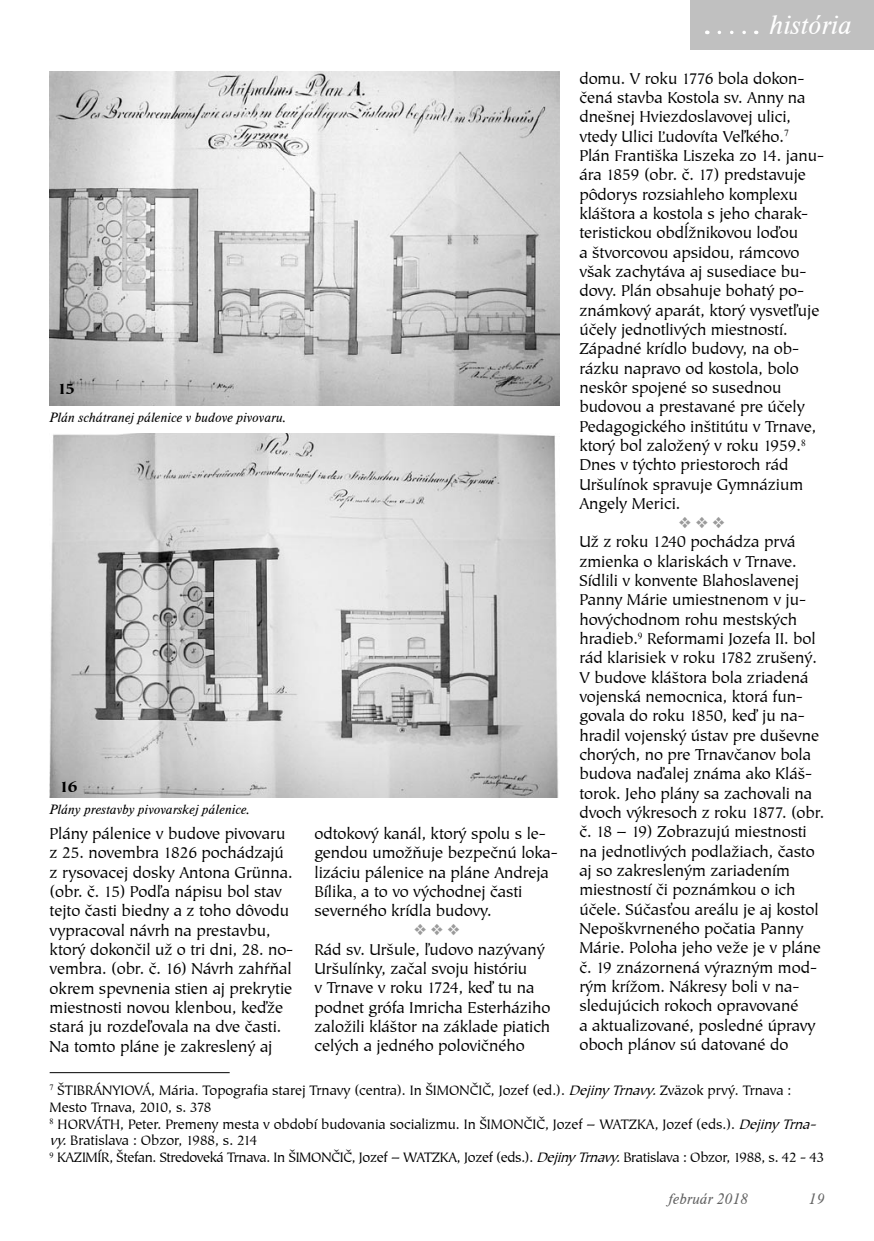
<style>
.page{position:relative;width:874px;height:1241px;background:#fff}
.page>*{position:absolute;margin:0;border:0;box-sizing:border-box;transform-origin:0 0}
.t1{font:28px "Timeless T Ligh Ital";color:#fff}
.bezny_txt_9{font:16.1px/19.2px "Tiepolo Itc T";color:#000}
.t2{font:15.75px "Timeless T Ligh Ital";color:#636363}
.No_Spacing_štýl{font:15.75px "Tiepolo Itc T Blac";color:#000}
.bezny_txt_9-2{font:14px/16.8px "Tiepolo Itc T";color:#000}
.bezny_txt_9-3{font:14px "Tiepolo Itc T";letter-spacing:-.02em;color:#000}
.t3{font:14px "Timeless T Ligh Ital";color:#000}
.s1{font-family:"Times New Roman"}
.s2{font-style:italic}
</style>
<div class="page">
<div style="left:689px;top:0;width:184px;height:50px;background:#c0c0c0"></div>
<img style="left:50px;top:72px;width:509px;height:333px">
<img style="left:50px;top:433px;width:509px;height:364px">
<hr style="left:50px;top:1071px;width:179px;height:1px;background:#000">
<svg style="left:706px;top:31px;width:50px;height:3px"></svg>
<p class="No_Spacing_štýl" style="left:57px;top:378px;width:19px">15</p>
<p class="t3" style="left:50px;top:409px;width:238px">Plán schátranej pálenice v budove pivovaru.</p>
<p class="No_Spacing_štýl" style="left:60px;top:775px;width:19px">16</p>
<p class="t3" style="left:50px;top:801px;width:202px">Plány prestavby pivovarskej pálenice.</p>
<p class="bezny_txt_9" style="left:50px;top:823px;width:245px">Plány pálenice v budove pivovaru z 25. novembra 1826 pochádzajú z rysovacej dosky Antona Grünna. (obr. č. 15) Podľa nápisu bol stav tejto časti biedny a z toho dôvodu vypracoval návrh na prestavbu, ktorý dokončil už o tri dni, 28. no&shy;vembra. (obr. č. 16) Návrh zahŕňal okrem spevnenia stien aj prekrytie miestnosti novou klenbou, keďže stará ju rozdeľovala na dve časti.<br>Na tomto pláne je zakreslený aj</p>
<p class="bezny_txt_9" style="left:314px;top:823px;width:245px">odtokový kanál, ktorý spolu s le&shy;gendou umožňuje bezpečnú loka&shy;lizáciu pálenice na pláne Andreja<br>Bílika<span class="s1">,</span> a to vo východnej časti severného krídla budovy.</p>
<p class="bezny_txt_9" style="left:314px;top:939px;width:237px">Rád sv. Uršule, ľudovo nazývaný<br>Uršulínky, začal svoju históriu<br>v Trnave v roku 1724, keď tu na podnet grófa Imricha Esterháziho založili kláštor na základe piatich celých a jedného polovičného</p>
<p class="t1" style="left:768px;top:9px;width:84px">história</p>
<p class="bezny_txt_9" style="left:579px;top:68px;width:227px">domu. V roku 1776 bola dokon&shy;čená stavba Kostola sv. Anny na dnešnej Hviezdoslavovej ulici, vtedy Ulici Ľudovíta Veľkého.<sup>7</sup></p>
<p class="bezny_txt_9" style="left:579px;top:146px;width:246px">Plán Františka Liszeka zo 14. janu&shy;ára 1859 (obr. č. 17) predstavuje pôdorys rozsiahleho komplexu kláštora a kostola s jeho charak&shy;teristickou obdĺžnikovou loďou<br>a štvorcovou apsidou, rámcovo však zachytáva aj susediace bu&shy;dovy. Plán obsahuje bohatý po&shy;známkový aparát, ktorý vysvetľuje účely jednotlivých miestností.</p>
<p class="bezny_txt_9" style="left:579px;top:339px;width:238px">Západné krídlo budovy, na ob&shy;rázku napravo od kostola, bolo neskôr spojené so susednou budovou a prestavané pre účely<br>Pedagogického inštitútu v Trnave, ktorý bol založený v roku 1959.<sup>8<br></sup>Dnes v týchto priestoroch rád<br>Uršulínok spravuje Gymnázium<br>Angely Merici.</p>
<p class="bezny_txt_9" style="left:579px;top:532px;width:246px">Už z roku 1240 pochádza prvá zmienka o klariskách v Trnave.<br>Sídlili v konvente Blahoslavenej<br>Panny Márie umiestnenom v ju&shy;hovýchodnom rohu mestských hradieb.<sup>9</sup> Reformami Jozefa II. bol rád klarisiek v roku 1782 zrušený.<br>V budove kláštora bola zriadená vojenská nemocnica, ktorá fun&shy;govala do roku 1850, keď ju na&shy;hradil vojenský ústav pre duševne chorých, no pre Trnavčanov bola budova naďalej známa ako Kláš&shy;torok. Jeho plány sa zachovali na dvoch výkresoch z roku 1877. (obr. č. 18 – 19) Zobrazujú miestnosti na jednotlivých podlažiach, často aj so zakresleným zariadením miestností či poznámkou o ich účele. Súčasťou areálu je aj kostol<br>Nepoškvrneného počatia Panny<br>Márie. Poloha jeho veže je v pláne č. 19 znázornená výrazným mod&shy;rým krížom. Nákresy boli v na&shy;sledujúcich rokoch opravované<br>a aktualizované, posledné úpravy oboch plánov sú datované do</p>
<p class="bezny_txt_9-2" style="left:50px;top:1081px;width:743px"><sup>7</sup> ŠTIBRÁNYIOVÁ, Mária. Topografia starej Trnavy (centra). In ŠIMONČIČ, Jozef (ed.). <span class="s2">Dejiny Trnavy.</span>Zväzok prvý. Trnava :<br>Mesto Trnava, 2010, s. 378</p>
<p class="bezny_txt_9-2" style="left:50px;top:1115px;width:772px"><sup>8</sup> HORVÁTH, Peter. Premeny mesta v období budovania socializmu. In ŠIMONČIČ, Jozef – WATZKA, Jozef (eds.). <span class="s2">Dejiny Trna&shy;vy.</span>Bratislava : Obzor, 1988, s. 214</p>
<p class="bezny_txt_9-3" style="left:50px;top:1148px;width:775px"><sup>9</sup> KAZIMÍR, Štefan. Stredoveká Trnava. In ŠIMONČIČ, Jozef – WATZKA, Jozef (eds.). <span class="s2">Dejiny Trnavy.</span>Bratislava : Obzor, 1988, s. 42 - 43</p>
<p class="t2" style="left:668px;top:1189px;width:81px">február 2018</p>
<p class="t2" style="left:808px;top:1189px;width:17px">19</p>
</div>
